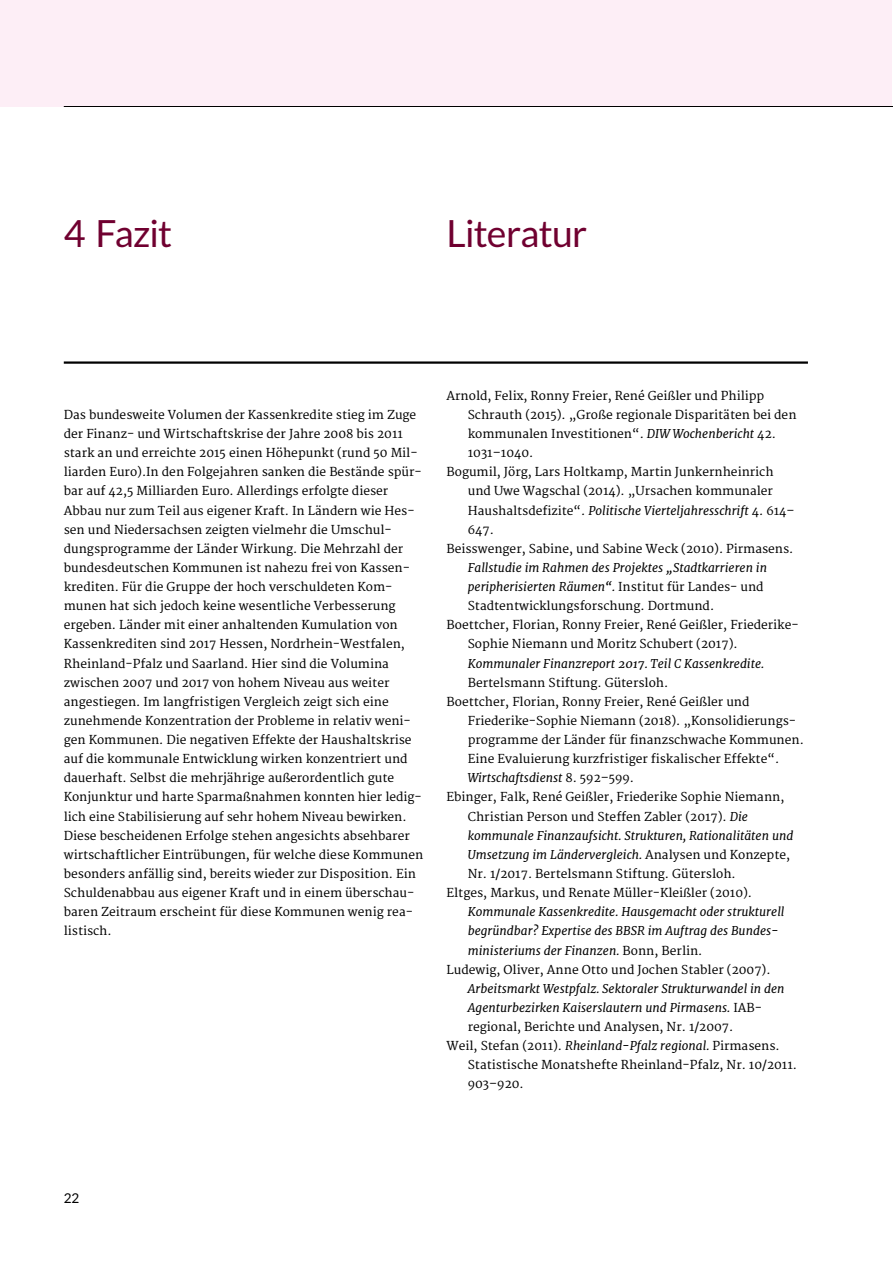
<style>
.page{position:relative;width:893px;height:1263px;background:#fff}
.page>*{position:absolute;margin:0;border:0;box-sizing:border-box;transform-origin:0 0}
.t1{font:37.5px "Lato";letter-spacing:-.02em;color:#700030}
.t2{font:13.5px "Lato";color:#000}
.t3{font:12px/19.2px "Merriweather";color:#000}
.t4{font:italic 12px "Merriweather";color:#000}
.s1{font-style:italic}
.s2{font-style:normal}
</style>
<div class="page">
<div style="left:0;top:0;width:892px;height:106px;background:#fdeef6"></div>
<hr style="left:64px;top:106px;width:829px;height:1px;background:#000">
<hr style="left:64px;top:361px;width:744px;height:3px;background:#000">
<h1 class="t1" style="left:64px;top:212px;width:110px">4 Fazit</h1>
<h1 class="t1" style="left:446px;top:212px;width:142px">Literatur</h1>
<p class="t3" style="left:64px;top:405px;width:361px">Das bundesweite Volumen der Kassenkredite stieg im Zuge der Finanz- und Wirtschaftskrise der Jahre 2008 bis 2011 stark an und erreichte 2015 einen Höhepunkt (rund 50 Mil&shy;liarden Euro).In den Folgejahren sanken die Bestände spür&shy;bar auf 42,5 Milliarden Euro. Allerdings erfolgte dieser Abbau nur zum Teil aus eigener Kraft. In Ländern wie Hes&shy;sen und Niedersachsen zeigten vielmehr die Umschul&shy;dungsprogramme der Länder Wirkung. Die Mehrzahl der bundesdeutschen Kommunen ist nahezu frei von Kassen&shy;krediten. Für die Gruppe der hoch verschuldeten Kom&shy;munen hat sich jedoch keine wesentliche Verbesserung ergeben. Länder mit einer anhaltenden Kumulation von Kassenkrediten sind 2017 Hessen, Nordrhein-Westfalen, Rheinland-Pfalz und Saarland. Hier sind die Volumina zwischen 2007 und 2017 von hohem Niveau aus weiter angestiegen. Im langfristigen Vergleich zeigt sich eine zunehmende Konzentration der Probleme in relativ weni&shy;gen Kommunen. Die negativen Effekte der Haushaltskrise auf die kommunale Entwicklung wirken konzentriert und dauerhaft. Selbst die mehrjährige außerordentlich gute Konjunktur und harte Sparmaßnahmen konnten hier ledig&shy;lich eine Stabilisierung auf sehr hohem Niveau bewirken.<br>Diese bescheidenen Erfolge stehen angesichts absehbarer wirtschaftlicher Eintrübungen, für welche diese Kommunen besonders anfällig sind, bereits wieder zur Disposition. Ein Schuldenabbau aus eigener Kraft und in einem überschau&shy;baren Zeitraum erscheint für diese Kommunen wenig rea&shy;listisch.</p>
<p class="t3" style="left:446px;top:386px;width:319px">Arnold, Felix, Ronny Freier, René Geißler und Philipp</p>
<p class="t3" style="left:468px;top:405px;width:330px">Schrauth (2015). „Große regionale Disparitäten bei den</p>
<p class="t3" style="left:468px;top:425px;width:310px">kommunalen Investitionen“. <span class="s1">DIW Wochenbericht</span> 42.</p>
<p class="t3" style="left:468px;top:444px;width:67px">1031–1040.</p>
<p class="t3" style="left:446px;top:463px;width:329px">Bogumil, Jörg, Lars Holtkamp, Martin Junkernheinrich</p>
<p class="t3" style="left:468px;top:482px;width:307px">und Uwe Wagschal (2014). „Ursachen kommunaler</p>
<p class="t4" style="left:468px;top:503px;width:328px"><span class="s2">Haushaltsdefizite“.</span> Politische Vierteljahresschrift <span class="s2">4. 614–</span></p>
<p class="t3" style="left:468px;top:520px;width:28px">647.</p>
<p class="t3" style="left:446px;top:539px;width:348px">Beisswenger, Sabine, und Sabine Weck (2010). Pirmasens.</p>
<p class="t4" style="left:468px;top:560px;width:301px">Fallstudie im Rahmen des Projektes „Stadtkarrieren in</p>
<p class="t4" style="left:468px;top:579px;width:297px">peripherisierten Räumen“. <span class="s2">Institut für Landes- und</span></p>
<p class="t3" style="left:468px;top:597px;width:248px">Stadtentwicklungsforschung. Dortmund.</p>
<p class="t3" style="left:446px;top:616px;width:354px">Boettcher, Florian, Ronny Freier, René Geißler, Friederike-</p>
<p class="t3" style="left:468px;top:635px;width:271px">Sophie Niemann und Moritz Schubert (2017).</p>
<p class="t4" style="left:468px;top:656px;width:298px">Kommunaler Finanzreport 2017. Teil C Kassenkredite.</p>
<p class="t3" style="left:468px;top:673px;width:202px">Bertelsmann Stiftung. Gütersloh.</p>
<p class="t3" style="left:446px;top:692px;width:305px">Boettcher, Florian, Ronny Freier, René Geißler und</p>
<p class="t3" style="left:468px;top:712px;width:328px">Friederike-Sophie Niemann (2018). „Konsolidierungs-</p>
<p class="t3" style="left:468px;top:731px;width:338px">programme der Länder für finanzschwache Kommunen.</p>
<p class="t3" style="left:468px;top:750px;width:313px">Eine Evaluierung kurzfristiger fiskalischer Effekte“.</p>
<p class="t4" style="left:468px;top:771px;width:168px">Wirtschaftsdienst <span class="s2">8. 592–599.</span></p>
<p class="t3" style="left:446px;top:788px;width:339px">Ebinger, Falk, René Geißler, Friederike Sophie Niemann,</p>
<p class="t3" style="left:468px;top:807px;width:282px">Christian Person und Steffen Zabler (2017). <span class="s1">Die</span></p>
<p class="t4" style="left:468px;top:828px;width:327px">kommunale Finanzaufsicht. Strukturen, Rationalitäten und</p>
<p class="t4" style="left:468px;top:847px;width:324px">Umsetzung im Ländervergleich. <span class="s2">Analysen und Konzepte,</span></p>
<p class="t3" style="left:468px;top:865px;width:269px">Nr. 1/2017. Bertelsmann Stiftung. Gütersloh.</p>
<p class="t3" style="left:446px;top:884px;width:307px">Eltges, Markus, und Renate Müller-Kleißler (2010).</p>
<p class="t4" style="left:468px;top:904px;width:318px">Kommunale Kassenkredite. Hausgemacht oder strukturell</p>
<p class="t4" style="left:468px;top:924px;width:312px">begründbar? Expertise des BBSR im Auftrag des Bundes-</p>
<p class="t4" style="left:468px;top:943px;width:236px">ministeriums der Finanzen. <span class="s2">Bonn, Berlin.</span></p>
<p class="t3" style="left:446px;top:960px;width:325px">Ludewig, Oliver, Anne Otto und Jochen Stabler (2007).</p>
<p class="t4" style="left:468px;top:981px;width:318px">Arbeitsmarkt Westpfalz. Sektoraler Strukturwandel in den</p>
<p class="t4" style="left:468px;top:1000px;width:296px">Agenturbezirken Kaiserslautern und Pirmasens. <span class="s2">IAB-</span></p>
<p class="t3" style="left:468px;top:1018px;width:267px">regional, Berichte und Analysen, Nr. 1/2007.</p>
<p class="t3" style="left:446px;top:1037px;width:335px">Weil, Stefan (2011). <span class="s1">Rheinland-Pfalz regional.</span> Pirmasens.</p>
<p class="t3" style="left:468px;top:1056px;width:331px">Statistische Monatshefte Rheinland-Pfalz, Nr. 10/2011.</p>
<p class="t3" style="left:468px;top:1075px;width:57px">903–920.</p>
<p class="t2" style="left:64px;top:1191px;width:17px">22</p>
</div>
